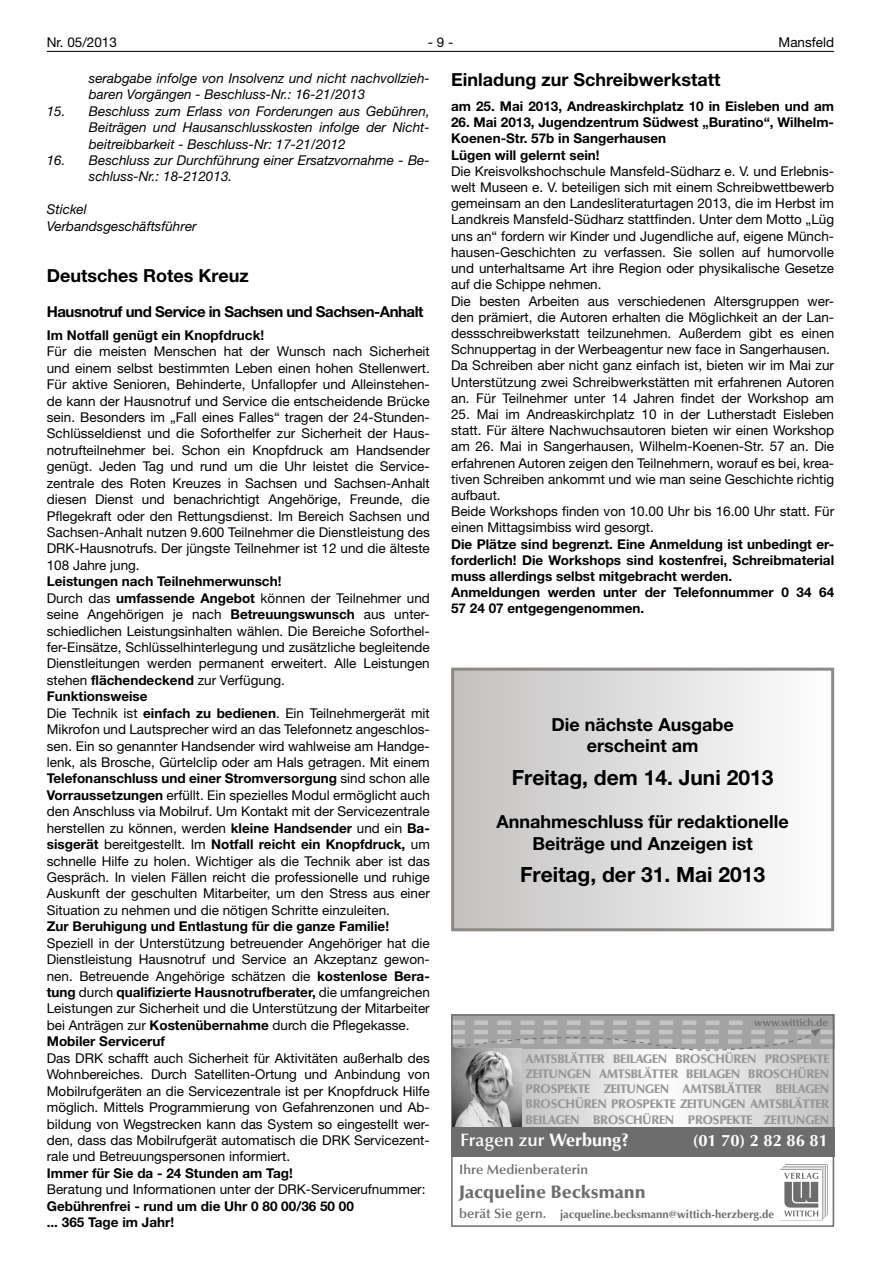
<style>
.page{position:relative;width:881px;height:1263px;background:#fff}
.page>*{position:absolute;margin:0;border:0;box-sizing:border-box;transform-origin:0 0}
.t1{font:700 21px "Helvetica Neue LT";color:#000}
.t2{font:700 18px/21.6px "Helvetica Neue LT";color:#000;text-align:center}
.t3{font:900 18px "Optima LT";color:#6d6d6d}
.t4{font:600 18px "Optima LT";color:#fff}
.t5{font:700 16.5px "Optima LT";color:#fff}
.t6{font:700 15px "Helvetica Neue LT";letter-spacing:-.03em;color:#000}
.t7{font:13.5px/16.5px "Helvetica Neue LT";color:#000}
.t8{font:700 13.5px/16.2px "Helvetica Neue LT";color:#000}
.t9{font:italic 13.5px/16.5px "Helvetica Neue LT";color:#000}
.t10{font:600 13.5px "Optima LT";color:#6d6d6d}
.t11{font:900 12.45px/15.1px "Optima LT";letter-spacing:-.03em;color:#969696;text-align:justify}
.t12{font:700 11.25px "Optima LT";color:#6d6d6d}
.t13{font:600 10.5px "Optima LT";color:#6d6d6d}
.s1{font-weight:700}
.s2{font-weight:600;font-size:13.5px}
</style>
<div class="page">
<hr style="left:47px;top:51px;width:786px;height:1px;background:#000">
<div style="left:452px;top:669px;width:380px;height:261px;background:linear-gradient(to right,#c2c0c0,#fefefe)"></div>
<div style="left:451px;top:668px;width:382px;height:263px;border:3px solid #8c8986"></div>
<svg style="left:521px;top:1053px;width:309px;height:74px"></svg>
<div style="left:451px;top:1014px;width:382px;height:34px;background:#a3a3a3"></div>
<svg style="left:780px;top:1164px;width:47px;height:56px"></svg>
<div style="left:451px;top:1127px;width:382px;height:30px;background:#6d6d6d"></div>
<div style="left:451px;top:1014px;width:382px;height:213px;border:2px solid #6d6d6d"></div>
<svg style="left:451px;top:1020px;width:382px;height:33px"></svg>
<img style="left:452px;top:1048px;width:69px;height:79px">
<p class="t7" style="left:47px;top:34px;width:72px">Nr. 05/2013</p>
<p class="t7" style="left:427px;top:34px;width:27px">- 9 -</p>
<p class="t7" style="left:778px;top:34px;width:57px">Mansfeld</p>
<p class="t9" style="left:89px;top:70px;width:342px">serabgabe infolge von Insolvenz und nicht nachvollzieh&shy;baren Vorgängen - Beschluss-Nr.: 16-21/2013</p>
<p class="t9" style="left:89px;top:102px;width:342px;text-align:justify;text-indent:-42px">15. Beschluss zum Erlass von Forderungen aus Gebühren, Beiträgen und Hausanschlusskosten infolge der Nicht&shy;beitreibbarkeit - Beschluss-Nr: 17-21/2012</p>
<p class="t9" style="left:89px;top:152px;width:342px;text-indent:-42px">16. Beschluss zur Durchführung einer Ersatzvornahme - Be&shy;schluss-Nr.: 18-212013.</p>
<p class="t9" style="left:47px;top:201px;width:151px">Stickel<br>Verbandsgeschäftsführer</p>
<h2 class="t2" style="left:47px;top:264px;width:203px">Deutsches Rotes Kreuz</h2>
<p class="t6" style="left:47px;top:302px;width:378px">Hausnotruf und Service in Sachsen und Sachsen-Anhalt</p>
<p class="t8" style="left:47px;top:327px;width:219px">Im Notfall genügt ein Knopfdruck!</p>
<p class="t7" style="left:47px;top:343px;width:384px;text-align:justify">Für die meisten Menschen hat der Wunsch nach Sicherheit und einem selbst bestimmten Leben einen hohen Stellenwert.<br>Für aktive Senioren, Behinderte, Unfallopfer und Alleinstehen&shy;de kann der Hausnotruf und Service die entscheidende Brücke sein. Besonders im „Fall eines Falles“ tragen der 24-Stunden-Schlüsseldienst und die Soforthelfer zur Sicherheit der Haus&shy;notrufteilnehmer bei. Schon ein Knopfdruck am Handsender genügt. Jeden Tag und rund um die Uhr leistet die Service&shy;zentrale des Roten Kreuzes in Sachsen und Sachsen-Anhalt diesen Dienst und benachrichtigt Angehörige, Freunde, die Pflegekraft oder den Rettungsdienst. Im Bereich Sachsen und Sachsen-Anhalt nutzen 9.600 Teilnehmer die Dienstleistung des DRK-Hausnotrufs. Der jüngste Teilnehmer ist 12 und die älteste 108 Jahre jung.</p>
<p class="t7" style="left:47px;top:573px;width:384px"><span class="s1">Leistungen nach Teilnehmerwunsch!<br></span>Durch das <span class="s1">umfassende Angebot</span> können der Teilnehmer und seine Angehörigen je nach <span class="s1">Betreuungswunsch</span> aus unter&shy;schiedlichen Leistungsinhalten wählen. Die Bereiche Soforthel&shy;fer-Einsätze, Schlüsselhinterlegung und zusätzliche begleitende Dienstleitungen werden permanent erweitert. Alle Leistungen stehen <span class="s1">flächendeckend</span> zur Verfügung.<br><span class="s1">Funktionsweise<br></span>Die Technik ist <span class="s1">einfach zu bedienen</span>. Ein Teilnehmergerät mit Mikrofon und Lautsprecher wird an das Telefonnetz angeschlos&shy;sen. Ein so genannter Handsender wird wahlweise am Handge&shy;lenk, als Brosche, Gürtelclip oder am Hals getragen. Mit einem <span class="s1">Telefonanschluss und einer Stromversorgung</span> sind schon alle <span class="s1">Vorraussetzungen</span> erfüllt. Ein spezielles Modul ermöglicht auch den Anschluss via Mobilruf. Um Kontakt mit der Servicezentrale herstellen zu können, werden <span class="s1">kleine Handsender</span> und ein <span class="s1">Ba&shy;sisgerät</span> bereitgestellt. Im <span class="s1">Notfall reicht ein Knopfdruck,</span> um schnelle Hilfe zu holen. Wichtiger als die Technik aber ist das Gespräch. In vielen Fällen reicht die professionelle und ruhige Auskunft der geschulten Mitarbeiter, um den Stress aus einer Situation zu nehmen und die nötigen Schritte einzuleiten.</p>
<p class="t8" style="left:47px;top:918px;width:343px">Zur Beruhigung und Entlastung für die ganze Familie!</p>
<p class="t7" style="left:47px;top:934px;width:384px">Speziell in der Unterstützung betreuender Angehöriger hat die Dienstleistung Hausnotruf und Service an Akzeptanz gewon&shy;nen. Betreuende Angehörige schätzen die <span class="s1">kostenlose Bera&shy;tung</span> durch <span class="s1">qualifizierte Hausnotrufberater,</span> die umfangreichen Leistungen zur Sicherheit und die Unterstützung der Mitarbeiter bei Anträgen zur <span class="s1">Kostenübernahme</span> durch die Pflegekasse.<br><span class="s1">Mobiler Serviceruf</span></p>
<p class="t7" style="left:47px;top:1049px;width:384px;text-align:justify">Das DRK schafft auch Sicherheit für Aktivitäten außerhalb des Wohnbereiches. Durch Satelliten-Ortung und Anbindung von Mobilrufgeräten an die Servicezentrale ist per Knopfdruck Hilfe möglich. Mittels Programmierung von Gefahrenzonen und Ab&shy;bildung von Wegstrecken kann das System so eingestellt wer&shy;den, dass das Mobilrufgerät automatisch die DRK Servicezent&shy;rale und Betreuungspersonen informiert.</p>
<p class="t8" style="left:47px;top:1164px;width:247px">Immer für Sie da - 24 Stunden am Tag!</p>
<p class="t7" style="left:47px;top:1181px;width:380px">Beratung und Informationen unter der DRK-Servicerufnummer:</p>
<p class="t8" style="left:47px;top:1197px;width:308px">Gebührenfrei - rund um die Uhr 0 80 00/36 50 00 ... 365 Tage im Jahr!</p>
<h2 class="t2" style="left:451px;top:69px;width:270px">Einladung zur Schreibwerkstatt</h2>
<p class="t8" style="left:451px;top:98px;width:384px">am 25. Mai 2013, Andreaskirchplatz 10 in Eisleben und am</p>
<p class="t8" style="left:451px;top:114px;width:384px">26. Mai 2013, Jugendzentrum Südwest „Buratino“, Wilhelm-<br>Koenen-Str. 57b in Sangerhausen<br>Lügen will gelernt sein!</p>
<p class="t7" style="left:451px;top:163px;width:384px">Die Kreisvolkshochschule Mansfeld-Südharz e. V. und Erlebnis&shy;welt Museen e. V. beteiligen sich mit einem Schreibwettbewerb gemeinsam an den Landesliteraturtagen 2013, die im Herbst im Landkreis Mansfeld-Südharz stattfinden. Unter dem Motto „Lüg uns an“ fordern wir Kinder und Jugendliche auf, eigene Münch&shy;hausen-Geschichten zu verfassen. Sie sollen auf humorvolle und unterhaltsame Art ihre Region oder physikalische Gesetze auf die Schippe nehmen.<br>Die besten Arbeiten aus verschiedenen Altersgruppen wer&shy;den prämiert, die Autoren erhalten die Möglichkeit an der Lan&shy;dessschreibwerkstatt teilzunehmen. Außerdem gibt es einen Schnuppertag in der Werbeagentur new face in Sangerhausen.<br>Da Schreiben aber nicht ganz einfach ist, bieten wir im Mai zur Unterstützung zwei Schreibwerkstätten mit erfahrenen Autoren an. Für Teilnehmer unter 14 Jahren findet der Workshop am</p>
<p class="t7" style="left:451px;top:406px;width:384px">25. Mai im Andreaskirchplatz 10 in der Lutherstadt Eisleben statt. Für ältere Nachwuchsautoren bieten wir einen Workshop am 26. Mai in Sangerhausen, Wilhelm-Koenen-Str. 57 an. Die erfahrenen Autoren zeigen den Teilnehmern, worauf es bei, krea&shy;tiven Schreiben ankommt und wie man seine Geschichte richtig aufbaut.<br>Beide Workshops finden von 10.00 Uhr bis 16.00 Uhr statt. Für einen Mittagsimbiss wird gesorgt.</p>
<p class="t8" style="left:451px;top:535px;width:384px">Die Plätze sind begrenzt. Eine Anmeldung ist unbedingt er&shy;forderlich! Die Workshops sind kostenfrei, Schreibmaterial muss allerdings selbst mitgebracht werden.<br>Anmeldungen werden unter der Telefonnummer 0 34 64<br>57 24 07 entgegengenommen.</p>
<h2 class="t2" style="left:551px;top:713px;width:183px">Die nächste Ausgabe erscheint am</h2>
<h1 class="t1" style="left:511px;top:764px;width:263px">Freitag, dem 14. Juni 2013</h1>
<h2 class="t2" style="left:496px;top:810px;width:293px">Annahmeschluss für redaktionelle<br>Beiträge und Anzeigen ist</h2>
<h1 class="t1" style="left:520px;top:862px;width:247px">Freitag, der 31. Mai 2013</h1>
<p class="t13" style="left:754px;top:1016px;width:75px">www.wittich.de</p>
<p class="t11" style="left:525px;top:1051px;width:305px">AMTSBLÄTTER BEILAGEN BROSCHÜREN PROSPEKTE ZEITUNGEN AMTSBLÄTTER BEILAGEN BROSCHÜREN PROSPEKTE ZEITUNGEN AMTSBLÄTTER BEILAGEN BROSCHÜREN PROSPEKTE ZEITUNGEN AMTSBLÄTTER BEILAGEN BROSCHÜREN PROSPEKTE ZEITUNGEN</p>
<h2 class="t4" style="left:460px;top:1129px;width:170px">Fragen zur <span class="s1">Werbung?</span></h2>
<p class="t5" style="left:692px;top:1130px;width:136px">(01 70) 2 82 86 81</p>
<p class="t10" style="left:459px;top:1161px;width:130px">Ihre Medienberaterin</p>
<h2 class="t3" style="left:459px;top:1181px;width:188px">Jacqueline Becksmann</h2>
<p class="t12" style="left:459px;top:1208px;width:316px"><span class="s2">berät Sie gern.</span> jacqueline.becksmann@wittich-herzberg.de</p>
</div>
